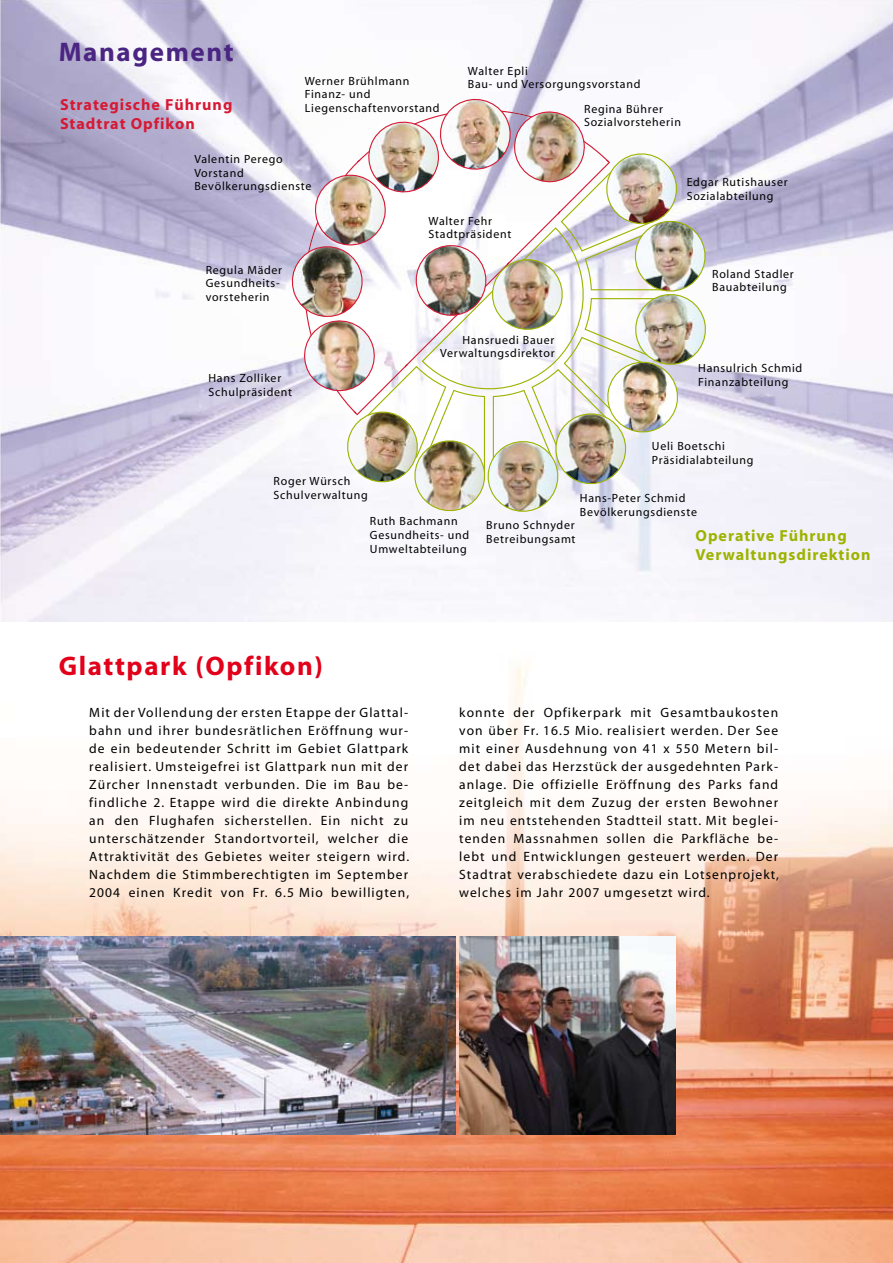
<style>
.page{position:relative;width:893px;height:1263px;background:#fff}
.page>*{position:absolute;margin:0;border:0;box-sizing:border-box;transform-origin:0 0}
.t1{font:700 27px "Myriad";letter-spacing:.06em;color:#e2001a}
.t2{font:700 27px "Myriad";letter-spacing:.06em;color:#4b2582}
.t3{font:700 16.05px/19px "Myriad";letter-spacing:.06em;color:#9db300}
.t4{font:700 16.05px/19px "Myriad";letter-spacing:.06em;color:#d61934}
.t5{font:13.5px/18px "Myriad";letter-spacing:.08em;color:#000;text-align:justify}
.t6{font:11.85px/13.6px "Myriad";letter-spacing:.06em;color:#000}
</style>
<div class="page">
<img style="left:0;top:667px;width:893px;height:596px">
<img style="left:0;top:0;width:718px;height:370px">
<img style="left:718px;top:0;width:175px;height:621px">
<img style="left:0;top:370px;width:719px;height:251px">
<img style="left:286px;top:93px;width:425px;height:425px">
<img style="left:0;top:937px;width:456px;height:197px">
<img style="left:460px;top:937px;width:215px;height:197px">
<h1 class="t2" style="left:59px;top:38px;width:176px">Management</h1>
<p class="t4" style="left:60px;top:95px;width:174px">Strategische Führung<br>Stadtrat Opfikon</p>
<p class="t6" style="left:468px;top:64px;width:61px">Walter Epli</p>
<p class="t6" style="left:305px;top:74px;width:106px">Werner Brühlmann</p>
<p class="t6" style="left:468px;top:78px;width:174px">Bau- und Versorgungsvorstand</p>
<p class="t6" style="left:305px;top:88px;width:136px">Finanz- und<br>Liegenschaftenvorstand</p>
<p class="t6" style="left:584px;top:102px;width:98px">Regina Bührer<br>Sozialvorsteherin</p>
<p class="t6" style="left:194px;top:153px;width:119px">Valentin Perego<br>Vorstand<br>Bevölkerungsdienste</p>
<p class="t6" style="left:206px;top:264px;width:78px">Regula Mäder<br>Gesundheits&shy;vorsteherin</p>
<p class="t6" style="left:208px;top:372px;width:85px">Hans Zolliker<br>Schulpräsident</p>
<p class="t6" style="left:429px;top:214px;width:84px">Walter Fehr<br>Stadtpräsident</p>
<p class="t6" style="left:440px;top:333px;width:116px;text-align:right">Hansruedi Bauer<br>Verwaltungsdirektor</p>
<p class="t6" style="left:687px;top:176px;width:102px">Edgar Rutishauser<br>Sozialabteilung</p>
<p class="t6" style="left:712px;top:267px;width:83px">Roland Stadler<br>Bauabteilung</p>
<p class="t6" style="left:698px;top:362px;width:106px">Hansulrich Schmid<br>Finanzabteilung</p>
<p class="t6" style="left:652px;top:440px;width:103px">Ueli Boetschi<br>Präsidialabteilung</p>
<p class="t6" style="left:274px;top:475px;width:96px">Roger Würsch<br>Schulverwaltung</p>
<p class="t6" style="left:580px;top:492px;width:119px">Hans-Peter Schmid<br>Bevölkerungsdienste</p>
<p class="t6" style="left:370px;top:515px;width:101px">Ruth Bachmann<br>Gesundheits- und<br>Umweltabteilung</p>
<p class="t6" style="left:486px;top:519px;width:91px">Bruno Schnyder<br>Betreibungsamt</p>
<p class="t3" style="left:696px;top:526px;width:176px">Operative Führung<br>Verwaltungsdirektion</p>
<h1 class="t1" style="left:59px;top:652px;width:266px">Glattpark (Opfikon)</h1>
<p class="t5" style="left:89px;top:704px;width:321px">Mit der Vollendung der ersten Etappe der Glattal&shy;bahn und ihrer bundesrätlichen Eröffnung wur&shy;de ein bedeutender Schritt im Gebiet Glattpark realisiert. Umsteigefrei ist Glattpark nun mit der Zürcher Innenstadt verbunden. Die im Bau be&shy;findliche 2. Etappe wird die direkte Anbindung an den Flughafen sicherstellen. Ein nicht zu unterschätzender Standortvorteil, welcher die Attraktivität des Gebietes weiter steigern wird.<br>Nachdem die Stimmberechtigten im September 2004 einen Kredit von Fr. 6.5 Mio bewilligten,</p>
<p class="t5" style="left:459px;top:704px;width:321px">konnte der Opfikerpark mit Gesamtbaukosten von über Fr. 16.5 Mio. realisiert werden. Der See mit einer Ausdehnung von 41 x 550 Metern bil&shy;det dabei das Herzstück der ausgedehnten Park&shy;anlage. Die offizielle Eröffnung des Parks fand zeitgleich mit dem Zuzug der ersten Bewohner im neu entstehenden Stadtteil statt. Mit beglei&shy;tenden Massnahmen sollen die Parkfläche be&shy;lebt und Entwicklungen gesteuert werden. Der Stadtrat verabschiedete dazu ein Lotsenprojekt, welches im Jahr 2007 umgesetzt wird.</p>
</div>
